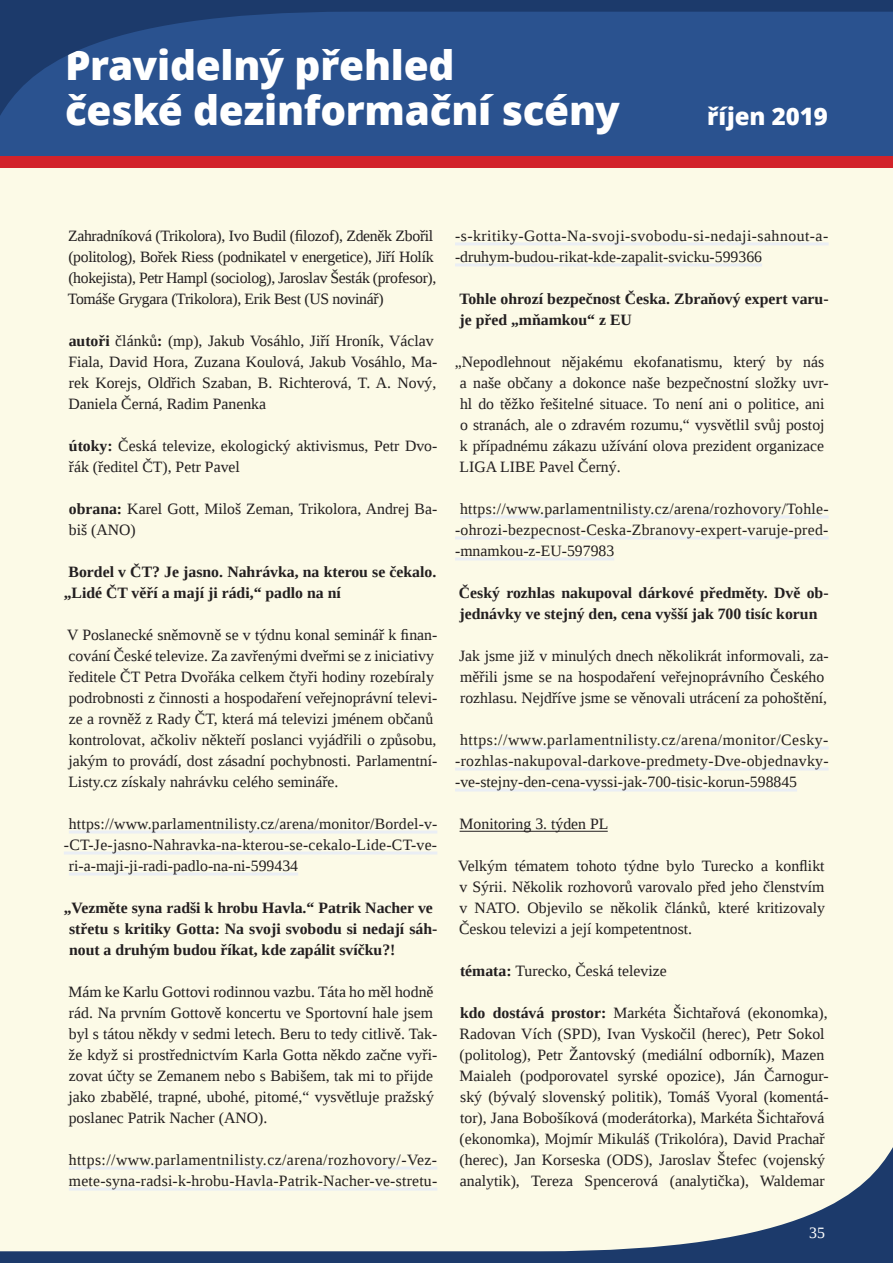
<style>
.page{position:relative;width:893px;height:1263px;background:#fcfae7}
.page>*{position:absolute;margin:0;border:0;box-sizing:border-box;transform-origin:0 0}
.t1{font:800 40.5px/45px "Open Sans";letter-spacing:-.01em;color:#fff}
.t2{font:800 24px "Open Sans";color:#fff}
.t3{font:15.75px/21px "Liberation Serif";color:#231f20}
.t4{font:700 15.75px/21px "Liberation Serif";color:#231f20}
.t5{font:15.75px/21px "Liberation Serif";letter-spacing:-.02em;color:#231f20}
.t6{font:15.75px/21px "Liberation Serif";letter-spacing:.02em;color:#231f20}
.t7{font:15.75px/21px "Liberation Serif";letter-spacing:.03em;color:#231f20}
.t8{font:15.75px "Liberation Serif";color:#fff}
.s1{font-weight:700}
</style>
<div class="page">
<div style="left:0;top:0;width:893px;height:156px;background:#2a528f"></div>
<div style="left:0;top:156px;width:893px;height:12px;background:#d2232a"></div>
<svg style="left:0;top:0;width:893px;height:115px"></svg>
<svg style="left:0;top:1147px;width:893px;height:116px"></svg>
<hr style="left:69px;top:830px;width:368px;height:3px;background:#eaeef4">
<hr style="left:64px;top:851px;width:373px;height:3px;background:#eaeef4">
<hr style="left:69px;top:872px;width:229px;height:3px;background:#eaeef4">
<hr style="left:69px;top:1166px;width:368px;height:3px;background:#eaeef4">
<hr style="left:69px;top:1187px;width:368px;height:3px;background:#eaeef4">
<hr style="left:455px;top:242px;width:374px;height:3px;background:#eaeef4">
<hr style="left:455px;top:263px;width:307px;height:3px;background:#eaeef4">
<hr style="left:460px;top:515px;width:369px;height:3px;background:#eaeef4">
<hr style="left:455px;top:536px;width:374px;height:3px;background:#eaeef4">
<hr style="left:455px;top:557px;width:159px;height:3px;background:#eaeef4">
<hr style="left:460px;top:746px;width:369px;height:3px;background:#eaeef4">
<hr style="left:455px;top:767px;width:374px;height:3px;background:#eaeef4">
<hr style="left:455px;top:788px;width:342px;height:3px;background:#eaeef4">
<hr style="left:460px;top:831px;width:148px;height:1px;background:#231f20">
<h1 class="t1" style="left:65px;top:41px;width:556px">Pravidelný přehled<br>české dezinformační scény</h1>
<h2 class="t2" style="left:707px;top:98px;width:122px">říjen 2019</h2>
<p class="t5" style="left:68px;top:225px;width:370px">Zahradníková (Trikolora), Ivo Budil (filozof), Zdeněk Zbořil (politolog), Bořek Riess (podnikatel v energetice), Jiří Holík (hokejista), Petr Hampl (sociolog), Jaroslav Šesták (profesor), Tomáše Grygara (Trikolora), Erik Best (US novinář)</p>
<p class="t3" style="left:68px;top:330px;width:370px"><span class="s1">autoři</span> článků<span class="s1">:</span> (mp), Jakub Vosáhlo, Jiří Hroník, Václav Fiala, David Hora, Zuzana Koulová, Jakub Vosáhlo, Ma&shy;rek Korejs, Oldřich Szaban, B. Richterová, T. A. Nový, Daniela Černá, Radim Panenka</p>
<p class="t3" style="left:69px;top:435px;width:370px"><span class="s1">útoky:</span> Česká televize, ekologický aktivismus, Petr Dvo&shy;řák (ředitel ČT), Petr Pavel</p>
<p class="t3" style="left:69px;top:498px;width:370px"><span class="s1">obrana:</span> Karel Gott, Miloš Zeman, Trikolora, Andrej Ba&shy;biš (ANO)</p>
<p class="t4" style="left:64px;top:561px;width:374px;text-indent:5px">Bordel v ČT? Je jasno. Nahrávka, na kterou se čekalo. „Lidé ČT věří a mají ji rádi,“ padlo na ní</p>
<p class="t3" style="left:67px;top:624px;width:372px">V Poslanecké sněmovně se v týdnu konal seminář k finan&shy;cování České televize. Za zavřenými dveřmi se z iniciativy ředitele ČT Petra Dvořáka celkem čtyři hodiny rozebíraly podrobnosti z činnosti a hospodaření veřejnoprávní televi&shy;ze a rovněž z Rady ČT, která má televizi jménem občanů kontrolovat, ačkoliv někteří poslanci vyjádřili o způsobu, jakým to provádí, dost zásadní pochybnosti. Parlamentní-Listy.cz získaly nahrávku celého semináře.</p>
<p class="t3" style="left:69px;top:813px;width:370px">https://www.parlamentnilisty.cz/arena/monitor/Bordel-v-</p>
<p class="t3" style="left:64px;top:834px;width:375px">-CT-Je-jasno-Nahravka-na-kterou-se-cekalo-Lide-CT-ve-</p>
<p class="t3" style="left:69px;top:855px;width:231px">ri-a-maji-ji-radi-padlo-na-ni-599434</p>
<p class="t4" style="left:69px;top:897px;width:370px;text-indent:-5px">„Vezměte syna radši k hrobu Havla.“ Patrik Nacher ve střetu s kritiky Gotta: Na svoji svobodu si nedají sáh&shy;nout a druhým budou říkat, kde zapálit svíčku?!</p>
<p class="t3" style="left:68px;top:981px;width:370px">Mám ke Karlu Gottovi rodinnou vazbu. Táta ho měl hodně rád. Na prvním Gottově koncertu ve Sportovní hale jsem byl s tátou někdy v sedmi letech. Beru to tedy citlivě. Tak&shy;že když si prostřednictvím Karla Gotta někdo začne vyři&shy;zovat účty se Zemanem nebo s Babišem, tak mi to přijde jako zbabělé, trapné, ubohé, pitomé,“ vysvětluje pražský poslanec Patrik Nacher (ANO).</p>
<p class="t6" style="left:69px;top:1149px;width:370px">https://www.parlamentnilisty.cz/arena/rozhovory/-Vez&shy;mete-syna-radsi-k-hrobu-Havla-Patrik-Nacher-ve-stretu-</p>
<p class="t7" style="left:455px;top:225px;width:375px">-s-kritiky-Gotta-Na-svoji-svobodu-si-nedaji-sahnout-a--druhym-budou-rikat-kde-zapalit-svicku-599366</p>
<p class="t4" style="left:459px;top:288px;width:371px">Tohle ohrozí bezpečnost Česka. Zbraňový expert varu&shy;je před „mňamkou“ z EU</p>
<p class="t3" style="left:460px;top:351px;width:370px;text-indent:-5px">„Nepodlehnout nějakému ekofanatismu, který by nás a naše občany a dokonce naše bezpečnostní složky uvr&shy;hl do těžko řešitelné situace. To není ani o politice, ani o stranách, ale o zdravém rozumu,“ vysvětlil svůj postoj k případnému zákazu užívání olova prezident organizace LIGA LIBE Pavel Černý.</p>
<p class="t3" style="left:455px;top:498px;width:375px;text-align:justify;text-indent:5px">https://www.parlamentnilisty.cz/arena/rozhovory/Tohle--ohrozi-bezpecnost-Ceska-Zbranovy-expert-varuje-pred--mnamkou-z-EU-597983</p>
<p class="t4" style="left:459px;top:582px;width:371px">Český rozhlas nakupoval dárkové předměty. Dvě ob&shy;jednávky ve stejný den, cena vyšší jak 700 tisíc korun</p>
<p class="t3" style="left:459px;top:645px;width:371px">Jak jsme již v minulých dnech několikrát informovali, za&shy;měřili jsme se na hospodaření veřejnoprávního Českého rozhlasu. Nejdříve jsme se věnovali utrácení za pohoštění,</p>
<p class="t3" style="left:455px;top:729px;width:375px;text-align:justify;text-indent:5px">https://www.parlamentnilisty.cz/arena/monitor/Cesky--rozhlas-nakupoval-darkove-predmety-Dve-objednavky--ve-stejny-den-cena-vyssi-jak-700-tisic-korun-598845</p>
<p class="t3" style="left:460px;top:813px;width:150px">Monitoring 3. týden PL</p>
<p class="t3" style="left:458px;top:855px;width:368px;text-align:justify">Velkým tématem tohoto týdne bylo Turecko a konflikt v Sýrii. Několik rozhovorů varovalo před jeho členstvím v NATO. Objevilo se několik článků, které kritizovaly Českou televizi a její kompetentnost.</p>
<p class="t3" style="left:460px;top:960px;width:208px"><span class="s1">témata:</span> Turecko, Česká televize</p>
<p class="t3" style="left:460px;top:1002px;width:371px"><span class="s1">kdo dostává prostor:</span> Markéta Šichtařová (ekonomka), Radovan Vích (SPD), Ivan Vyskočil (herec), Petr Sokol (politolog), Petr Žantovský (mediální odborník), Mazen Maialeh (podporovatel syrské opozice), Ján Čarnogur&shy;ský (bývalý slovenský politik), Tomáš Vyoral (komentá&shy;tor), Jana Bobošíková (moderátorka), Markéta Šichtařová (ekonomka), Mojmír Mikuláš (Trikolóra), David Prachař (herec), Jan Korseska (ODS), Jaroslav Štefec (vojenský analytik), Tereza Spencerová (analytička), Waldemar</p>
<p class="t8" style="left:809px;top:1222px;width:17px">35</p>
</div>
